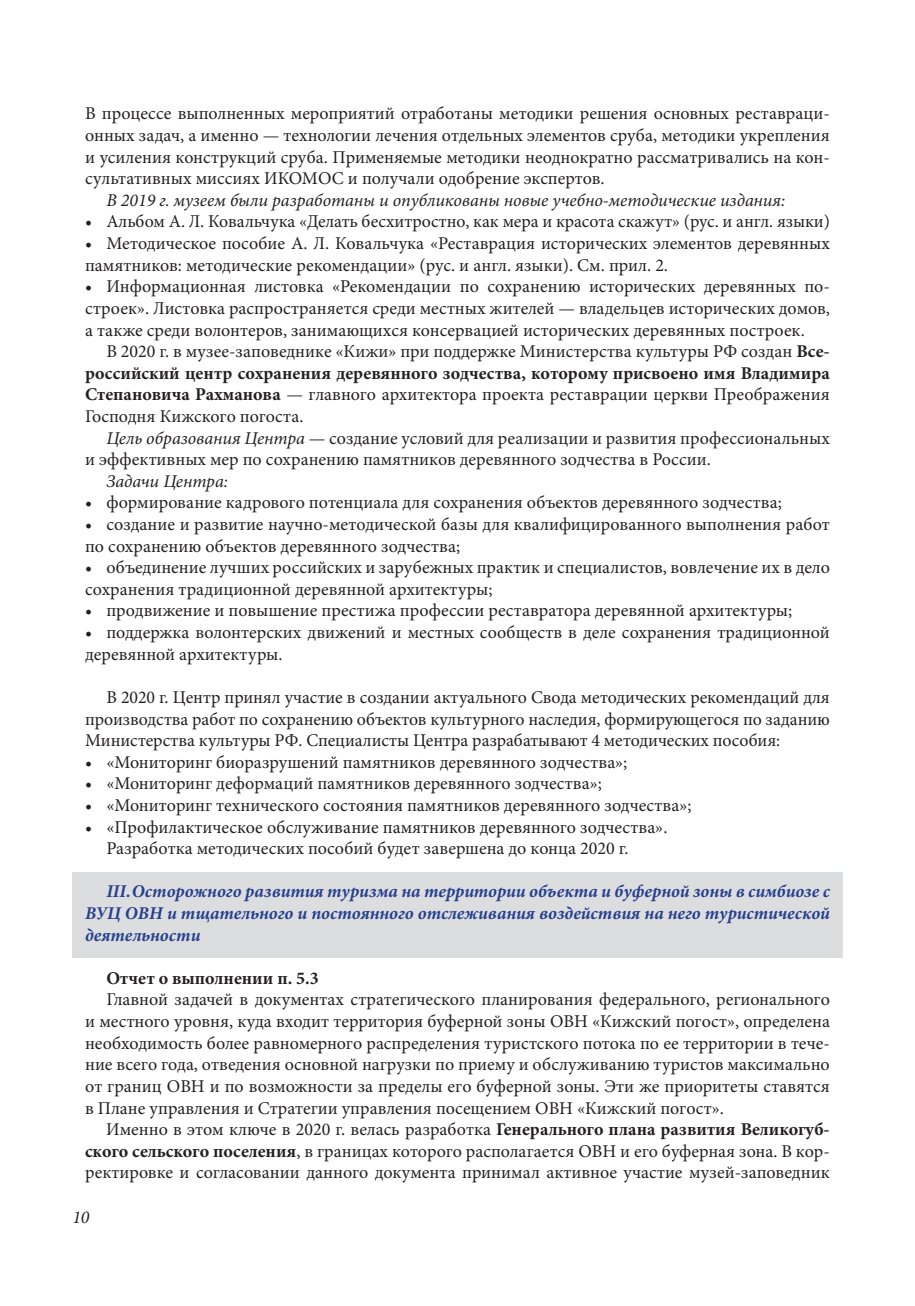
<style>
.page{position:relative;width:915px;height:1306px;background:#fff}
.page>*{position:absolute;margin:0;border:0;box-sizing:border-box;transform-origin:0 0}
.t1{font:18px/21.6px "Minion Pro";color:#231f20;text-align:justify}
.t2{font:italic 700 18px/21.6px "Minion Pro";color:#253f8e;text-align:justify}
.t3{font:italic 18px "Minion Pro";letter-spacing:-.005em;color:#231f20}
.t4{font:700 18px "Minion Pro";color:#231f20}
.s1{font-weight:700}
.s2{font-style:italic}
</style>
<div class="page">
<div style="left:72px;top:872px;width:770px;height:85px;background:#dcdddf"></div>
<p class="t1" style="left:85px;top:103px;width:746px">В процессе выполненных мероприятий отработаны методики решения основных реставраци&shy;онных задач, а именно — технологии лечения отдельных элементов сруба, методики укрепления и усиления конструкций сруба. Применяемые методики неоднократно рассматривались на кон&shy;сультативных миссиях ИКОМОС и получали одобрение экспертов.</p>
<p class="t3" style="left:106px;top:188px;width:680px">В 2019 г. музеем были разработаны и опубликованы новые учебно-методические издания:</p>
<p class="t1" style="left:85px;top:211px;width:746px">• Альбом А. Л. Ковальчука «Делать бесхитростно, как мера и красота скажут» (рус. и англ. языки)</p>
<p class="t1" style="left:85px;top:233px;width:746px">• Методическое пособие А. Л. Ковальчука «Реставрация исторических элементов деревянных памятников: методические рекомендации» (рус. и англ. языки). См. прил. 2.</p>
<p class="t1" style="left:85px;top:276px;width:746px">• Информационная листовка «Рекомендации по сохранению исторических деревянных по&shy;строек». Листовка распространяется среди местных жителей — владельцев исторических домов, а также среди волонтеров, занимающихся консервацией исторических деревянных построек.</p>
<p class="t1" style="left:85px;top:341px;width:746px;text-indent:21px">В 2020 г. в музее-заповеднике «Кижи» при поддержке Министерства культуры РФ создан <span class="s1">Все&shy;российский центр сохранения деревянного зодчества, которому присвоено имя Владимира Степановича Рахманова</span> — главного архитектора проекта реставрации церкви Преображения Господня Кижского погоста.</p>
<p class="t1" style="left:85px;top:427px;width:746px;text-indent:21px"><span class="s2">Цель образования Центра</span> — создание условий для реализации и развития профессиональных и эффективных мер по сохранению памятников деревянного зодчества в России.</p>
<p class="t3" style="left:106px;top:469px;width:123px">Задачи Центра:</p>
<p class="t1" style="left:85px;top:492px;width:698px">• формирование кадрового потенциала для сохранения объектов деревянного зодчества;</p>
<p class="t1" style="left:85px;top:513px;width:746px">• создание и развитие научно-методической базы для квалифицированного выполнения работ по сохранению объектов деревянного зодчества;</p>
<p class="t1" style="left:85px;top:557px;width:746px">• объединение лучших российских и зарубежных практик и специалистов, вовлечение их в дело сохранения традиционной деревянной архитектуры;</p>
<p class="t1" style="left:85px;top:600px;width:708px">• продвижение и повышение престижа профессии реставратора деревянной архитектуры;</p>
<p class="t1" style="left:85px;top:621px;width:746px">• поддержка волонтерских движений и местных сообществ в деле сохранения традиционной деревянной архитектуры.</p>
<p class="t1" style="left:85px;top:686px;width:746px;text-indent:21px">В 2020 г. Центр принял участие в создании актуального Свода методических рекомендаций для производства работ по сохранению объектов культурного наследия, формирующегося по заданию Министерства культуры РФ. Специалисты Центра разрабатывают 4 методических пособия:</p>
<p class="t1" style="left:85px;top:751px;width:543px">• «Мониторинг биоразрушений памятников деревянного зодчества»;</p>
<p class="t1" style="left:85px;top:773px;width:518px">• «Мониторинг деформаций памятников деревянного зодчества»;</p>
<p class="t1" style="left:85px;top:794px;width:607px">• «Мониторинг технического состояния памятников деревянного зодчества»;</p>
<p class="t1" style="left:106px;top:816px;width:562px;text-indent:-21px">• «Профилактическое обслуживание памятников деревянного зодчества».<br>Разработка методических пособий будет завершена до конца 2020 г.</p>
<p class="t2" style="left:85px;top:880px;width:746px;text-indent:21px">III.Осторожного развития туризма на территории объекта и буферной зоны в симбиозе с ВУЦ ОВН и тщательного и постоянного отслеживания воздействия на него туристической деятельности</p>
<p class="t4" style="left:106px;top:965px;width:214px">Отчет о выполнении п. 5.3</p>
<p class="t1" style="left:85px;top:989px;width:746px;text-indent:21px">Главной задачей в документах стратегического планирования федерального, регионального и местного уровня, куда входит территория буферной зоны ОВН «Кижский погост», определена необходимость более равномерного распределения туристского потока по ее территории в тече&shy;ние всего года, отведения основной нагрузки по приему и обслуживанию туристов максимально от границ ОВН и по возможности за пределы его буферной зоны. Эти же приоритеты ставятся в Плане управления и Стратегии управления посещением ОВН «Кижский погост».</p>
<p class="t1" style="left:85px;top:1118px;width:746px;text-indent:21px">Именно в этом ключе в 2020 г. велась разработка <span class="s1">Генерального плана развития Великогуб&shy;ского сельского поселения</span>, в границах которого располагается ОВН и его буферная зона. В кор&shy;ректировке и согласовании данного документа принимал активное участие музей-заповедник</p>
<p class="t3" style="left:72px;top:1205px;width:19px">10</p>
</div>
